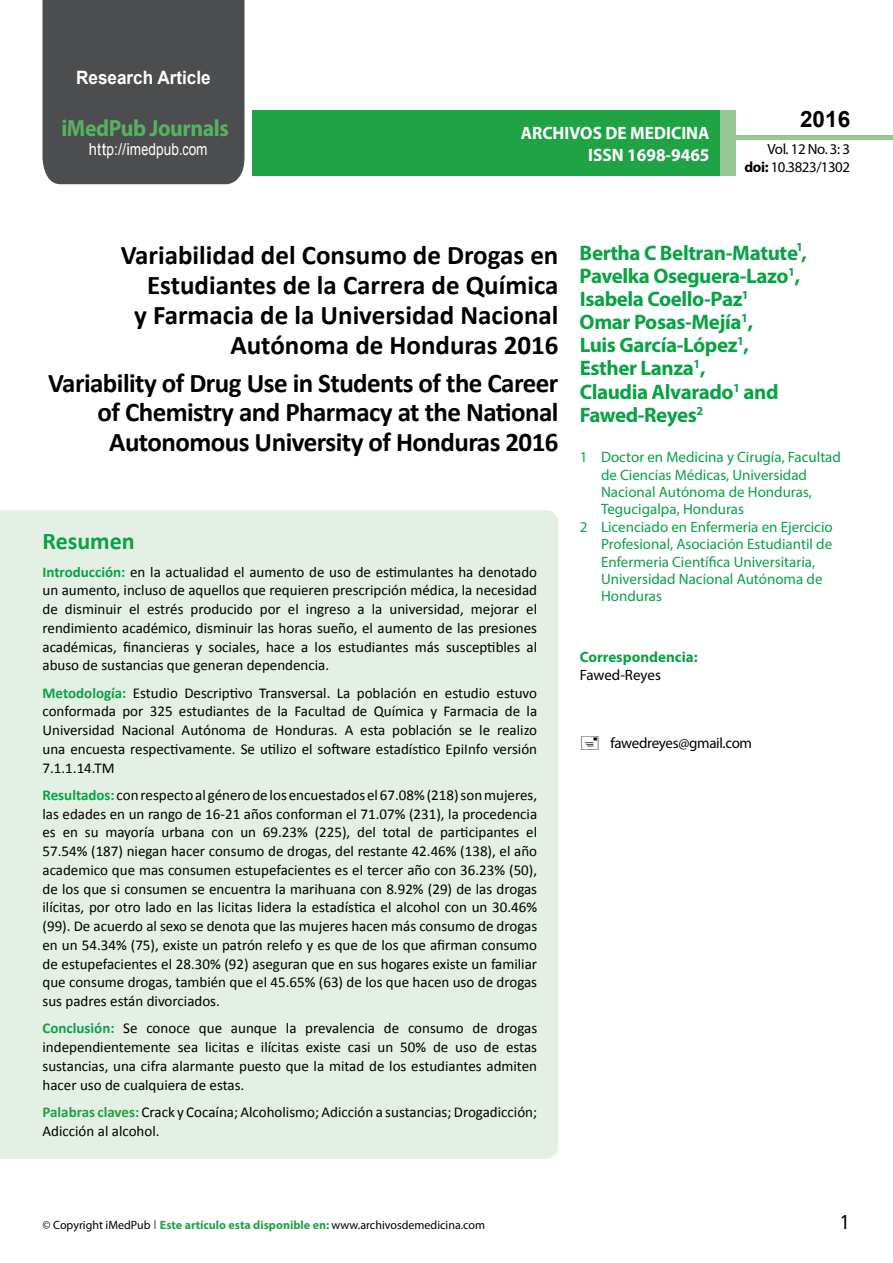
<style>
.page{position:relative;width:893px;height:1263px;background:#fff}
.page>*{position:absolute;margin:0;border:0;box-sizing:border-box;transform-origin:0 0}
.t1{font:700 27px/29.7px "Calibri";letter-spacing:-.015em;color:#000;text-align:right}
.t2{font:25.5px "Tunga";color:#000}
.t3{font:700 24px "Calibri";color:#09a245}
.t4{font:700 23.4px "Myriad Pro";letter-spacing:-.02em;color:#58b161;scale:.93 1}
.t5{font:700 22.5px "Arial";color:#000}
.t6{font:700 21px/23.1px "Myriad Pro";letter-spacing:-.02em;color:#09a245}
.t7{font:700 18.45px "Arial";color:#fff;scale:.93 1}
.t8{font:700 18px/21.6px "Myriad Pro";color:#fff;text-align:right;scale:.96 1}
.t9{font:16.5px "Arial";letter-spacing:.005em;color:#fff;scale:.89 1}
.t10{font:15px/18.8px "Calibri";color:#000;text-align:justify}
.t11{font:15px "Myriad Pro";color:#09a245}
.t12{font:15px "Myriad Pro";letter-spacing:-.02em;color:#000}
.t13{font:700 15px "Myriad Pro";color:#09a245}
.t14{font:14.85px/17.9px "Myriad Pro";letter-spacing:-.03em;color:#000;text-align:right}
.t15{font:700 12.3px "Myriad Pro";color:#09a245}
.t16{font:12px "Myriad Pro";color:#000}
.s1{font-family:"Calibri"}
.s2{font-weight:700}
.s3{font-weight:700;color:#09a245}
.s4{font-weight:700;color:#1fa345}
.s5{font-family:"Tunga"}
.s6{font-weight:700;color:#1da34a}
</style>
<div class="page">
<div style="left:252px;top:110px;width:469px;height:66px;background:#1fa345"></div>
<div style="left:720px;top:110px;width:16px;height:66px;background:#96c896"></div>
<div style="left:43px;top:0;width:201px;height:184px;background:#4c4d4f"></div>
<div style="left:736px;top:135px;width:157px;height:5px;background:#96c996"></div>
<div style="left:0;top:510px;width:558px;height:649px;background:#e4f0e4"></div>
<p class="t7" style="left:76px;top:65px;width:146px">Research Article</p>
<h3 class="t4" style="left:61px;top:113px;width:181px">iMedPub Journals</h3>
<p class="t9" style="left:89px;top:138px;width:135px">http://imedpub<span class="s1">.</span>com</p>
<p class="t8" style="left:521px;top:122px;width:198px">ARCHIVOS DE MEDICINA<br>ISSN 1698-9465</p>
<h3 class="t5" style="left:800px;top:104px;width:52px">2016</h3>
<p class="t14" style="left:745px;top:140px;width:107px">Vol. 12 No. 3: 3 <span class="s2">doi:</span> 10.3823/1302</p>
<h1 class="t1" style="left:121px;top:241px;width:439px">Variabilidad del Consumo de Drogas en Estudiantes de la Carrera de Química<br>y Farmacia de la Universidad Nacional Autónoma de Honduras 2016</h1>
<h1 class="t1" style="left:48px;top:368px;width:512px">Variability of Drug Use in Students of the Career of Chemistry and Pharmacy at the National<br>Autonomous University of Honduras 2016</h1>
<h3 class="t3" style="left:43px;top:526px;width:94px">Resumen</h3>
<p class="t10" style="left:43px;top:562px;width:496px"><span class="s3">Introducción:</span> en la actualidad el aumento de uso de estimulantes ha denotado un aumento, incluso de aquellos que requieren prescripción médica, la necesidad de disminuir el estrés producido por el ingreso a la universidad, mejorar el rendimiento académico, disminuir las horas sueño, el aumento de las presiones académicas, financieras y sociales, hace a los estudiantes más susceptibles al abuso de sustancias que generan dependencia.</p>
<p class="t10" style="left:43px;top:683px;width:496px"><span class="s3">Metodología:</span> Estudio Descriptivo Transversal. La población en estudio estuvo conformada por 325 estudiantes de la Facultad de Química y Farmacia de la Universidad Nacional Autónoma de Honduras. A esta población se le realizo una encuesta respectivamente. Se utilizo el software estadístico EpiInfo versión 7.1.1.14.TM</p>
<p class="t10" style="left:43px;top:786px;width:496px"><span class="s3">Resultados:</span> con respecto al género de los encuestados el 67.08% (218) son mujeres, las edades en un rango de 16-21 años conforman el 71.07% (231), la procedencia es en su mayoría urbana con un 69.23% (225), del total de participantes el 57.54% (187) niegan hacer consumo de drogas, del restante 42.46% (138), el año academico que mas consumen estupefacientes es el tercer año con 36.23% (50), de los que si consumen se encuentra la marihuana con 8.92% (29) de las drogas ilícitas, por otro lado en las licitas lidera la estadística el alcohol con un 30.46% (99). De acuerdo al sexo se denota que las mujeres hacen más consumo de drogas en un 54.34% (75), existe un patrón relefo y es que de los que afirman consumo de estupefacientes el 28.30% (92) aseguran que en sus hogares existe un familiar que consume drogas, también que el 45.65% (63) de los que hacen uso de drogas sus padres están divorciados.</p>
<p class="t10" style="left:43px;top:1019px;width:496px"><span class="s3">Conclusión:</span> Se conoce que aunque la prevalencia de consumo de drogas independientemente sea licitas e ilícitas existe casi un 50% de uso de estas sustancias, una cifra alarmante puesto que la mitad de los estudiantes admiten hacer uso de cualquiera de estas.</p>
<p class="t10" style="left:43px;top:1103px;width:496px"><span class="s4">Palabras claves:</span> Crack y Cocaína; Alcoholismo; Adicción a sustancias; Drogadicción;<br>Adicción al alcohol.</p>
<p class="t15" style="left:796px;top:239px;width:8px">1</p>
<h3 class="t6" style="left:580px;top:241px;width:229px">Bertha C Beltran-Matute ,<br>Pavelka Oseguera-Lazo<sup>1</sup>,<br>Isabela Coello-Paz<sup>1<br></sup>Omar Posas-Mejía<sup>1</sup>,<br>Luis García-López<sup>1</sup>,<br>Esther Lanza<sup>1</sup>,<br>Claudia Alvarado<sup>1</sup> and<br>Fawed-Reyes<sup>2</sup></h3>
<p class="t11" style="left:580px;top:448px;width:263px">1 Doctor en Medicina y Cirugía, Facultad</p>
<p class="t11" style="left:601px;top:465px;width:208px">de Ciencias Médicas, Universidad</p>
<p class="t11" style="left:601px;top:483px;width:212px">Nacional Autónoma de Honduras,</p>
<p class="t11" style="left:601px;top:500px;width:145px">Tegucigalpa, Honduras</p>
<p class="t11" style="left:580px;top:517px;width:254px">2 Licenciado en Enfermeria en Ejercicio</p>
<p class="t11" style="left:601px;top:535px;width:233px">Profesional, Asociación Estudiantil de</p>
<p class="t11" style="left:601px;top:552px;width:216px">Enfermeria Científica Universitaria,</p>
<p class="t11" style="left:601px;top:570px;width:223px">Universidad Nacional Autónoma de</p>
<p class="t11" style="left:601px;top:587px;width:63px">Honduras</p>
<p class="t13" style="left:580px;top:647px;width:119px">Correspondencia:</p>
<p class="t12" style="left:580px;top:666px;width:83px">Fawed-Reyes</p>
<p class="t12" style="left:610px;top:733px;width:143px">fawedreyes@gmail.com</p>
<p class="t16" style="left:43px;top:1217px;width:444px">© Copyright iMedPub <span class="s5">|</span> <span class="s4">Este artículo esta disp</span><span class="s6">oni</span><span class="s4">ble en:</span> www.archivosdemedicina.com</p>
<h2 class="t2" style="left:841px;top:1205px;width:9px">1</h2>
</div>
